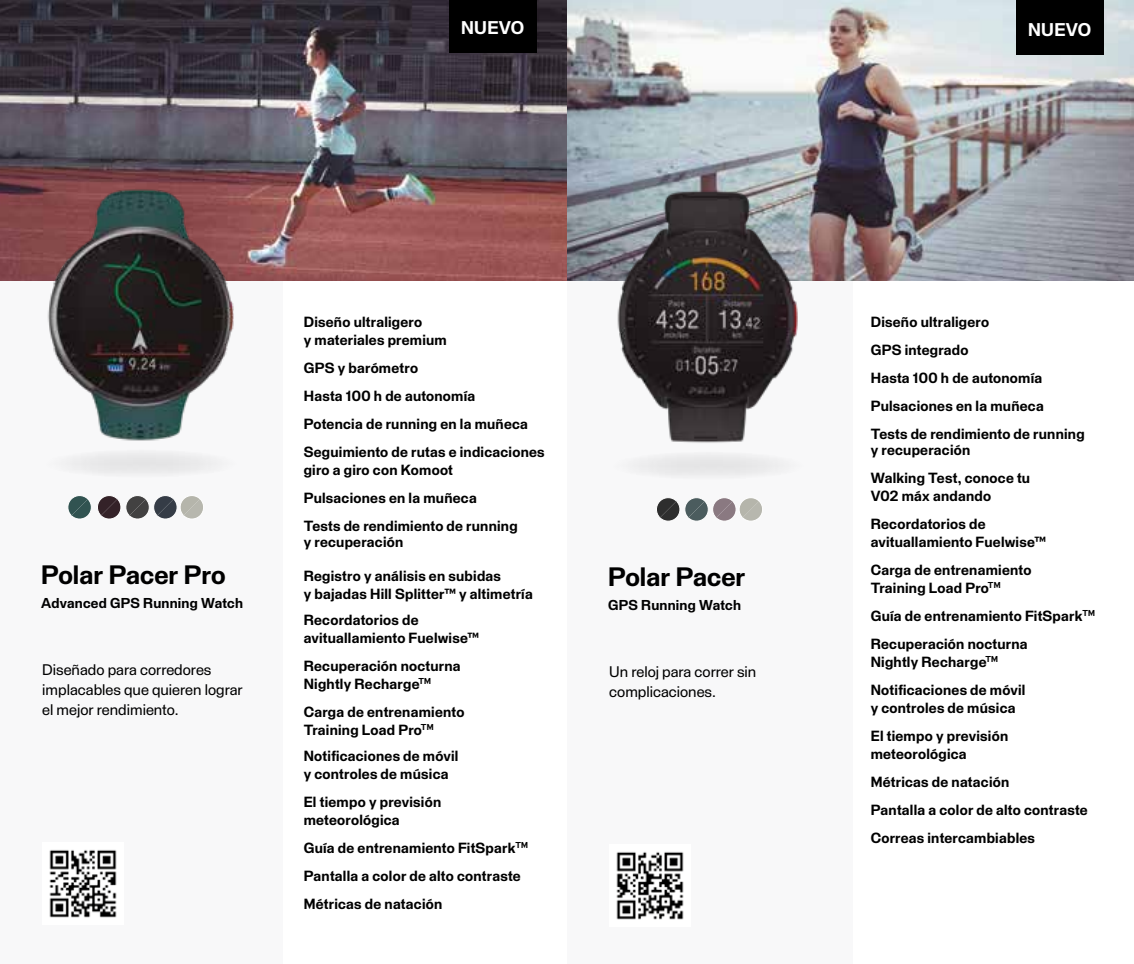
<style>
.page{position:relative;width:1134px;height:964px;background:#fff}
.page>*{position:absolute;margin:0;border:0;box-sizing:border-box;transform-origin:0 0}
.t1{font:600 26px "Staff";color:#000}
.t2{font:600 18px "Staff";letter-spacing:.02em;color:#fff}
.t3{font:15px/20px "Staff";color:#000}
.t4{font:600 14.4px/28px "Staff";letter-spacing:.02em;color:#000}
.t5{font:600 14px "Staff";letter-spacing:.015em;color:#000}
</style>
<div class="page">
<div style="left:0;top:277px;width:283px;height:687px;background:#f8f8f9"></div>
<img style="left:0;top:0;width:567px;height:281px">
<img style="left:49px;top:850px;width:68px;height:68px">
<div style="left:43px;top:449px;width:197px;height:29px;background:#eeeeef;border-radius:50%"></div>
<div style="left:449px;top:0;width:88px;height:52px;background:#000"></div>
<img style="left:19px;top:169px;width:236px;height:272px">
<svg style="left:68px;top:496px;width:135px;height:23px"></svg>
<div style="left:567px;top:280px;width:286px;height:684px;background:#f8f8f9"></div>
<img style="left:567px;top:0;width:567px;height:281px">
<img style="left:616px;top:852px;width:68px;height:68px">
<div style="left:610px;top:451px;width:197px;height:29px;background:#eeeeef;border-radius:50%"></div>
<img style="left:582px;top:167px;width:244px;height:276px">
<div style="left:1016px;top:0;width:87px;height:54px;background:#000"></div>
<svg style="left:657px;top:498px;width:105px;height:23px"></svg>
<p class="t2" style="left:461px;top:17px;width:65px">NUEVO</p>
<h1 class="t1" style="left:41px;top:559px;width:186px">Polar Pacer Pro</h1>
<p class="t5" style="left:41px;top:594px;width:203px">Advanced GPS Running Watch</p>
<p class="t3" style="left:42px;top:660px;width:202px">Diseñado para corredores implacables que quieren lograr el mejor rendimiento.</p>
<p class="t4" style="left:304px;top:313px;width:145px;line-height:18px">Diseño ultraligero<br>y materiales premium</p>
<p class="t4" style="left:304px;top:354px;width:242px">GPS y barómetro<br>Hasta 100 h de autonomía<br>Potencia de running en la muñeca<br>Seguimiento de rutas e indicaciones</p>
<p class="t4" style="left:304px;top:455px;width:215px">giro a giro con Komoot<br>Pulsaciones en la muñeca<br>Tests de rendimiento de running</p>
<p class="t4" style="left:304px;top:527px;width:101px">y recuperación</p>
<p class="t4" style="left:304px;top:566px;width:231px;line-height:18px">Registro y análisis en subidas<br>y bajadas Hill Splitter™ y altimetría</p>
<p class="t4" style="left:304px;top:610px;width:177px;line-height:18px">Recordatorios de avituallamiento Fuelwise™</p>
<p class="t4" style="left:304px;top:656px;width:158px;line-height:18px">Recuperación nocturna<br>Nightly Recharge<sup>TM</sup></p>
<p class="t4" style="left:304px;top:703px;width:162px;line-height:18px">Carga de entrenamiento<br>Training Load Pro<sup>TM</sup></p>
<p class="t4" style="left:304px;top:747px;width:156px;line-height:18px">Notificaciones de móvil y controles de música</p>
<p class="t4" style="left:304px;top:793px;width:139px;line-height:18px">El tiempo y previsión meteorológica</p>
<p class="t4" style="left:304px;top:834px;width:226px">Guía de entrenamiento FitSpark<sup>TM<br></sup>Pantalla a color de alto contraste<br>Métricas de natación</p>
<h1 class="t1" style="left:608px;top:561px;width:138px">Polar Pacer</h1>
<p class="t5" style="left:608px;top:596px;width:134px">GPS Running Watch</p>
<p class="t3" style="left:609px;top:662px;width:149px">Un reloj para correr sin complicaciones.</p>
<p class="t2" style="left:1028px;top:19px;width:65px">NUEVO</p>
<p class="t4" style="left:871px;top:308px;width:215px">Diseño ultraligero<br>GPS integrado<br>Hasta 100 h de autonomía<br>Pulsaciones en la muñeca<br>Tests de rendimiento de running</p>
<p class="t4" style="left:871px;top:435px;width:161px">y recuperación<br>Walking Test, conoce tu</p>
<p class="t4" style="left:871px;top:481px;width:122px">V02 máx andando<br>Recordatorios de</p>
<p class="t4" style="left:871px;top:527px;width:177px">avituallamiento Fuelwise™<br>Carga de entrenamiento</p>
<p class="t4" style="left:871px;top:573px;width:226px">Training Load Pro<sup>TM<br></sup>Guía de entrenamiento FitSpark<sup>TM<br></sup>Recuperación nocturna</p>
<p class="t4" style="left:871px;top:648px;width:156px">Nightly Recharge<sup>TM<br></sup>Notificaciones de móvil</p>
<p class="t4" style="left:871px;top:694px;width:146px">y controles de música<br>El tiempo y previsión</p>
<p class="t4" style="left:871px;top:740px;width:218px">meteorológica<br>Métricas de natación<br>Pantalla a color de alto contraste<br>Correas intercambiables</p>
</div>
